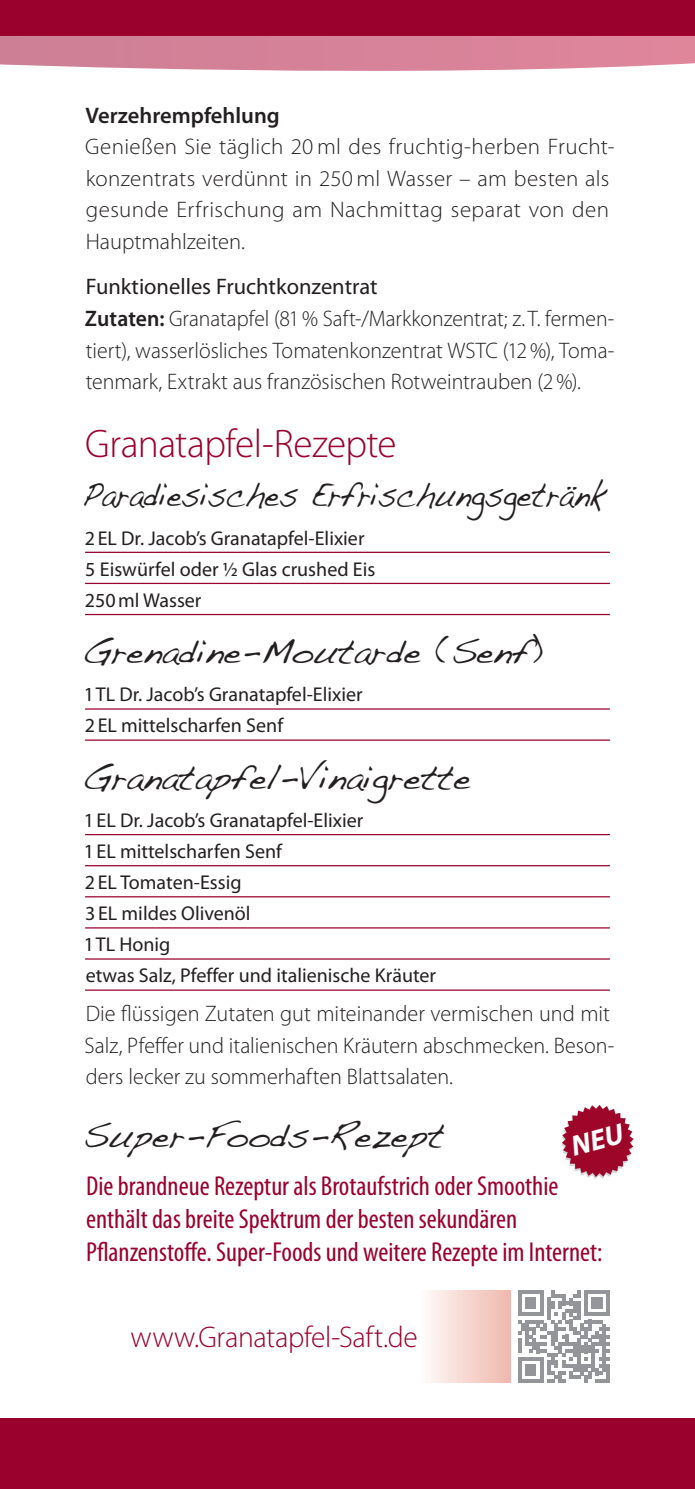
<style>
.page{position:relative;width:695px;height:1489px;background:#fff}
.page>*{position:absolute;margin:0;border:0;box-sizing:border-box;transform-origin:0 0}
._02_DrJM_SubHead{font:300 40px "Myriad Pro";letter-spacing:-.015em;color:#9a012c}
.DrJM_Copy_Subline_Re{font:35px "Handwriting Dakota";color:#231f20}
.DrJM_Copy_Subline_Re-2{font:35px "Handwriting Dakota";color:#231f20;scale:.86 1}
._02_DrJM_SubHead-2{font:300 30px "Myriad Pro";letter-spacing:-.01em;color:#9a012c}
.DrJM_Copy_Strapline{font:condensed 27.5px/33px "Myriad Pro";color:#9a012c}
._05_DrJM_Copy_Block{font:300 22.5px/31.5px "Myriad Pro";letter-spacing:.005em;color:#231f20}
._05_DrJM_Copy_Block-2{font:300 22.5px/31.5px "Myriad Pro";letter-spacing:.005em;color:#231f20;text-align:justify;scale:.96 1}
._04_DrJM_Copy_Sublin{font:22.5px "Myriad Pro";color:#231f20}
._04_DrJM_Copy_Sublin-2{font:600 22.5px "Myriad Pro";color:#231f20}
.DrJM_Tables_Simple_G{font:20px "Myriad Pro";color:#231f20}
.s1{font-weight:600}
</style>
<div class="page">
<div style="left:0;top:0;width:694px;height:35px;background:#9a012c"></div>
<svg style="left:0;top:35px;width:694px;height:36px;background:#d7879c"></svg>
<div style="left:0;top:1417px;width:694px;height:71px;background:#9a012c"></div>
<hr style="left:85px;top:551px;width:524px;height:2px;background:#9a012c">
<hr style="left:85px;top:582px;width:524px;height:2px;background:#9a012c">
<hr style="left:85px;top:614px;width:524px;height:1px;background:#9a012c">
<hr style="left:85px;top:708px;width:524px;height:1px;background:#9a012c">
<hr style="left:85px;top:739px;width:524px;height:1px;background:#9a012c">
<hr style="left:85px;top:834px;width:524px;height:1px;background:#9a012c">
<hr style="left:85px;top:865px;width:524px;height:1px;background:#9a012c">
<hr style="left:85px;top:896px;width:524px;height:1px;background:#9a012c">
<hr style="left:85px;top:927px;width:524px;height:1px;background:#9a012c">
<hr style="left:85px;top:958px;width:524px;height:1px;background:#9a012c">
<hr style="left:85px;top:989px;width:524px;height:1px;background:#9a012c">
<svg style="left:518px;top:1290px;width:91px;height:92px"></svg>
<hr style="left:606px;top:1363px;width:3px;height:19px;background:#939598">
<div style="left:418px;top:1290px;width:92px;height:92px;background:linear-gradient(to right,#fffefc,#f0b9ae)"></div>
<svg style="left:561px;top:1105px;width:72px;height:74px"></svg>
<p class="_04_DrJM_Copy_Sublin-2" style="left:85px;top:101px;width:196px">Verzehrempfehlung</p>
<p class="_05_DrJM_Copy_Block" style="left:85px;top:131px;width:530px">Genießen Sie täglich 20 ml des fruchtig-herben Frucht&shy;konzentrats verdünnt in 250 ml Wasser – am besten als gesunde Erfrischung am Nachmittag separat von den Hauptmahlzeiten.</p>
<p class="_04_DrJM_Copy_Sublin" style="left:86px;top:273px;width:293px">Funktionelles Fruchtkonzentrat</p>
<p class="_05_DrJM_Copy_Block-2" style="left:85px;top:302px;width:553px"><span class="s1">Zutaten:</span> Granatapfel (81% Saft-/Markkonzentrat; z. T. fermen&shy;tiert), wasserlösliches Tomatenkonzentrat WSTC (12%), Toma&shy;tenmark, Extrakt aus französischen Rotweintrauben (2%).</p>
<p class="_02_DrJM_SubHead" style="left:85px;top:420px;width:313px">Granatapfel-Rezepte</p>
<p class="DrJM_Copy_Subline_Re-2" style="left:82px;top:474px;width:609px">Paradiesisches Erfrischungsgetränk</p>
<p class="DrJM_Tables_Simple_G" style="left:85px;top:525px;width:281px">2EL Dr. Jacob’s Granatapfel-Elixier</p>
<p class="DrJM_Tables_Simple_G" style="left:85px;top:556px;width:291px">5 Eiswürfel oder ½ Glas crushed Eis</p>
<p class="DrJM_Tables_Simple_G" style="left:85px;top:587px;width:118px">250ml Wasser</p>
<p class="DrJM_Copy_Subline_Re" style="left:82px;top:630px;width:461px">Grenadine-Moutarde (Senf)</p>
<p class="DrJM_Tables_Simple_G" style="left:84px;top:682px;width:280px">1TL Dr. Jacob’s Granatapfel-Elixier</p>
<p class="DrJM_Tables_Simple_G" style="left:85px;top:713px;width:200px">2EL mittelscharfen Senf</p>
<p class="DrJM_Copy_Subline_Re" style="left:82px;top:756px;width:389px">Granatapfel-Vinaigrette</p>
<p class="DrJM_Tables_Simple_G" style="left:84px;top:807px;width:281px">1EL Dr. Jacob’s Granatapfel-Elixier</p>
<p class="DrJM_Tables_Simple_G" style="left:84px;top:838px;width:200px">1EL mittelscharfen Senf</p>
<p class="DrJM_Tables_Simple_G" style="left:85px;top:870px;width:158px">2EL Tomaten-Essig</p>
<p class="DrJM_Tables_Simple_G" style="left:85px;top:901px;width:167px">3EL mildes Olivenöl</p>
<p class="DrJM_Tables_Simple_G" style="left:84px;top:932px;width:88px">1TL Honig</p>
<p class="DrJM_Tables_Simple_G" style="left:86px;top:963px;width:352px">etwas Salz, Pfeffer und italienische Kräuter</p>
<p class="_05_DrJM_Copy_Block" style="left:85px;top:997px;width:531px">Die flüssigen Zutaten gut miteinander vermischen und mit<br>Salz, Pfeffer und italienischen Kräutern abschmecken. Beson&shy;ders lecker zu sommerhaften Blattsalaten.</p>
<p class="DrJM_Copy_Subline_Re" style="left:83px;top:1114px;width:362px">Super-Foods-Rezept</p>
<p class="DrJM_Copy_Strapline" style="left:86px;top:1168px;width:518px">Die brandneue Rezeptur als Brotaufstrich oder Smoothie enthält das breite Spektrum der besten sekundären<br>Pflanzenstoffe. Super-Foods und weitere Rezepte im Internet:</p>
<p class="_02_DrJM_SubHead-2" style="left:130px;top:1318px;width:289px">www.Granatapfel-Saft.de</p>
</div>
